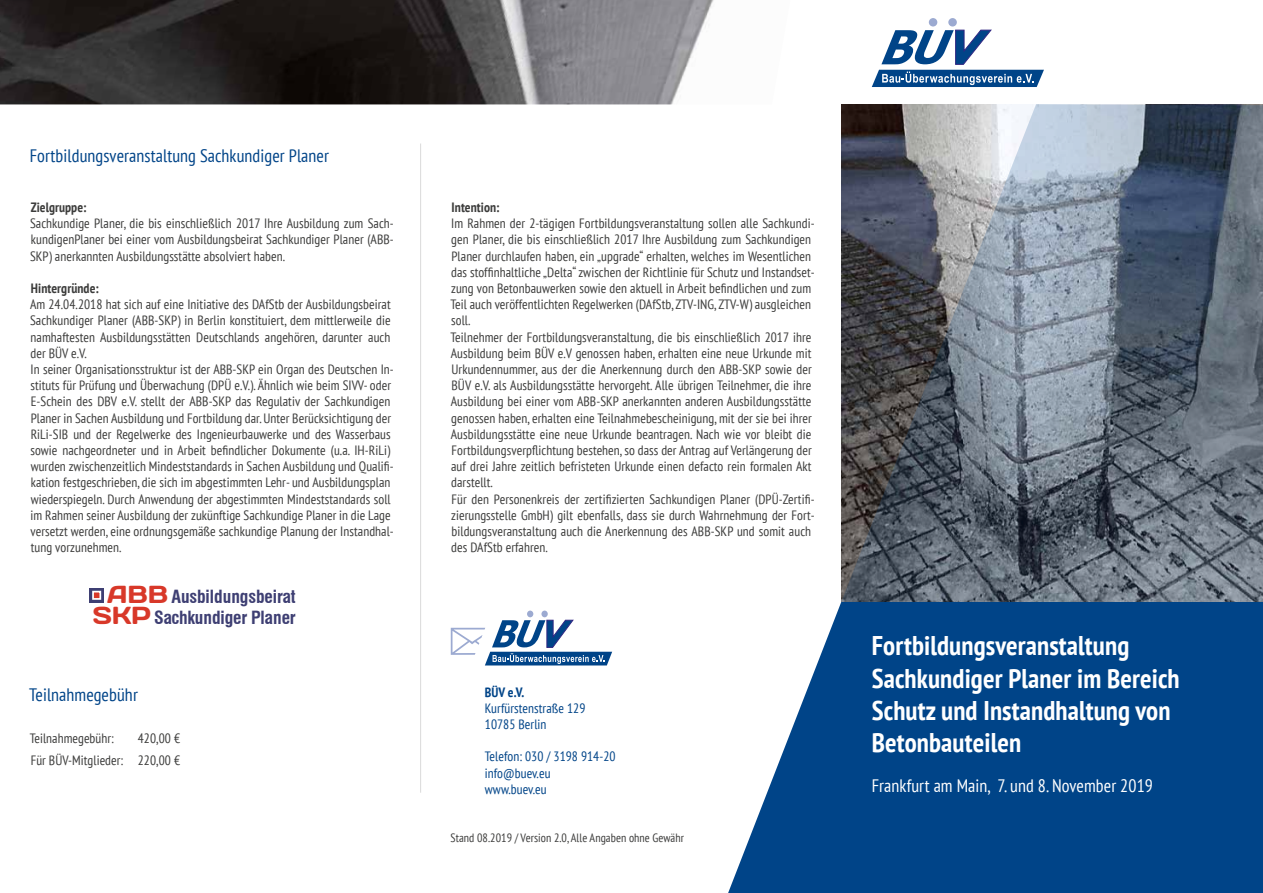
<style>
.page{position:relative;width:1263px;height:893px;background:#fff}
.page>*{position:absolute;margin:0;border:0;box-sizing:border-box;transform-origin:0 0}
.t1{font:700 condensed 27px/32.4px "PT Sans";letter-spacing:.005em;color:#fff}
.t2{font:24.6px/21.1px "Days";color:#d83829}
.t3{font:condensed 18px "PT Sans";letter-spacing:.005em;color:#048}
.t4{font:condensed 18px "PT Sans";letter-spacing:.005em;color:#fff}
.t5{font:700 condensed 17.7px/21.1px "Swiss 721 BT";letter-spacing:-.01em;color:#3e3f73;text-align:right}
.t6{font:condensed 13.5px/16.2px "PT Sans";letter-spacing:.005em;color:#3c3c3b}
.t7{font:condensed 13.5px/16.2px "PT Sans";letter-spacing:.005em;color:#048}
.t8{font:700 condensed 13.5px "PT Sans";letter-spacing:.005em;color:#3c3c3b}
.t9{font:700 condensed 13.5px "PT Sans";color:#048}
.t10{font:condensed 12px "PT Sans";letter-spacing:.005em;color:#3c3c3b}
</style>
<div class="page">
<svg style="left:728px;top:602px;width:535px;height:291px;background:#1b5794"></svg>
<svg style="left:872px;top:18px;width:172px;height:69px"></svg>
<svg style="left:451px;top:611px;width:161px;height:54px"></svg>
<img style="left:0;top:0;width:714px;height:104px">
<svg style="left:841px;top:104px;width:422px;height:498px;background:#69717d"></svg>
<hr style="left:420px;top:144px;width:1px;height:649px;background:#dadada">
<svg style="left:89px;top:588px;width:15px;height:15px"></svg>
<div style="left:93px;top:592px;width:7px;height:7px;background:#d83829"></div>
<div style="left:92px;top:591px;width:9px;height:9px;border:2px solid #fff"></div>
<h3 class="t3" style="left:30px;top:144px;width:301px">Fortbildungsveranstaltung Sachkundiger Planer</h3>
<p class="t8" style="left:31px;top:198px;width:57px">Zielgruppe:</p>
<p class="t6" style="left:30px;top:215px;width:365px;text-align:justify">Sachkundige Planer, die bis einschließlich 2017 Ihre Ausbildung zum Sach&shy;kundigenPlaner bei einer vom Ausbildungsbeirat Sachkundiger Planer (ABB-SKP) anerkannten Ausbildungsstätte absolviert haben.</p>
<p class="t8" style="left:31px;top:279px;width:69px">Hintergründe:</p>
<p class="t6" style="left:30px;top:296px;width:365px">Am 24.04.2018 hat sich auf eine Initiative des DAfStb der Ausbildungsbeirat Sachkundiger Planer (ABB-SKP) in Berlin konstituiert, dem mittlerweile die namhaftesten Ausbildungsstätten Deutschlands angehören, darunter auch der BÜV e.V.<br>In seiner Organisationsstruktur ist der ABB-SKP ein Organ des Deutschen In&shy;stituts für Prüfung und Überwachung (DPÜ e.V.). Ähnlich wie beim SIVV- oder E-Schein des DBV e.V. stellt der ABB-SKP das Regulativ der Sachkundigen Planer in Sachen Ausbildung und Fortbildung dar. Unter Berücksichtigung der RiLi-SIB und der Regelwerke des Ingenieurbauwerke und des Wasserbaus sowie nachgeordneter und in Arbeit befindlicher Dokumente (u.a. IH-RiLi) wurden zwischenzeitlich Mindeststandards in Sachen Ausbildung und Qualifi&shy;kation festgeschrieben, die sich im abgestimmten Lehr- und Ausbildungsplan wiederspiegeln. Durch Anwendung der abgestimmten Mindeststandards soll im Rahmen seiner Ausbildung der zukünftige Sachkundige Planer in die Lage versetzt werden, eine ordnungsgemäße sachkundige Planung der Instandhal&shy;tung vorzunehmen.</p>
<h2 class="t2" style="left:93px;top:582px;width:77px;text-indent:14px">ABB<br>SKP</h2>
<h3 class="t5" style="left:154px;top:585px;width:143px">Ausbildungsbeirat<br>Sachkundiger Planer</h3>
<h3 class="t3" style="left:29px;top:683px;width:110px">Teilnahmegebühr</h3>
<p class="t6" style="left:31px;top:727px;width:151px;line-height:21.6px;text-align:right">420,00 €<br>Für BÜV-Mitglieder: 220,00 €</p>
<p class="t6" style="left:30px;top:730px;width:86px">Teilnahmegebühr:</p>
<p class="t8" style="left:452px;top:198px;width:50px">Intention:</p>
<p class="t6" style="left:450px;top:215px;width:366px">Im Rahmen der 2-tägigen Fortbildungsveranstaltung sollen alle Sachkundi&shy;gen Planer, die bis einschließlich 2017 Ihre Ausbildung zum Sachkundigen Planer durchlaufen haben, ein „upgrade“ erhalten, welches im Wesentlichen das stoffinhaltliche „Delta“ zwischen der Richtlinie für Schutz und Instandset&shy;zung von Betonbauwerken sowie den aktuell in Arbeit befindlichen und zum Teil auch veröffentlichten Regelwerken (DAfStb, ZTV-ING, ZTV-W) ausgleichen soll.<br>Teilnehmer der Fortbildungsveranstaltung, die bis einschließlich 2017 ihre Ausbildung beim BÜV e.V genossen haben, erhalten eine neue Urkunde mit Urkundennummer, aus der die Anerkennung durch den ABB-SKP sowie der BÜV e.V. als Ausbildungsstätte hervorgeht. Alle übrigen Teilnehmer, die ihre Ausbildung bei einer vom ABB-SKP anerkannten anderen Ausbildungsstätte genossen haben, erhalten eine Teilnahmebescheinigung, mit der sie bei ihrer Ausbildungsstätte eine neue Urkunde beantragen. Nach wie vor bleibt die Fortbildungsverpflichtung bestehen, so dass der Antrag auf Verlängerung der auf drei Jahre zeitlich befristeten Urkunde einen defacto rein formalen Akt darstellt.<br>Für den Personenkreis der zertifizierten Sachkundigen Planer (DPÜ-Zertifi&shy;zierungsstelle GmbH) gilt ebenfalls, dass sie durch Wahrnehmung der Fort&shy;bildungsveranstaltung auch die Anerkennung des ABB-SKP und somit auch des DAfStb erfahren.</p>
<p class="t9" style="left:485px;top:683px;width:41px">BÜV e.V.</p>
<p class="t7" style="left:485px;top:700px;width:102px">Kurfürstenstraße 129<br>10785 Berlin</p>
<p class="t7" style="left:485px;top:748px;width:132px">Telefon: 030 / 3198 914-20 info@buev.eu www.buev.eu</p>
<p class="t10" style="left:451px;top:830px;width:235px">Stand 08.2019 / Version 2.0, Alle Angaben ohne Gewähr</p>
<h1 class="t1" style="left:872px;top:629px;width:309px">Fortbildungsveranstaltung<br>Sachkundiger Planer im Bereich<br>Schutz und Instandhaltung von<br>Betonbauteilen</h1>
<h3 class="t4" style="left:872px;top:774px;width:283px">Frankfurt am Main, 7. und 8. November 2019</h3>
</div>
